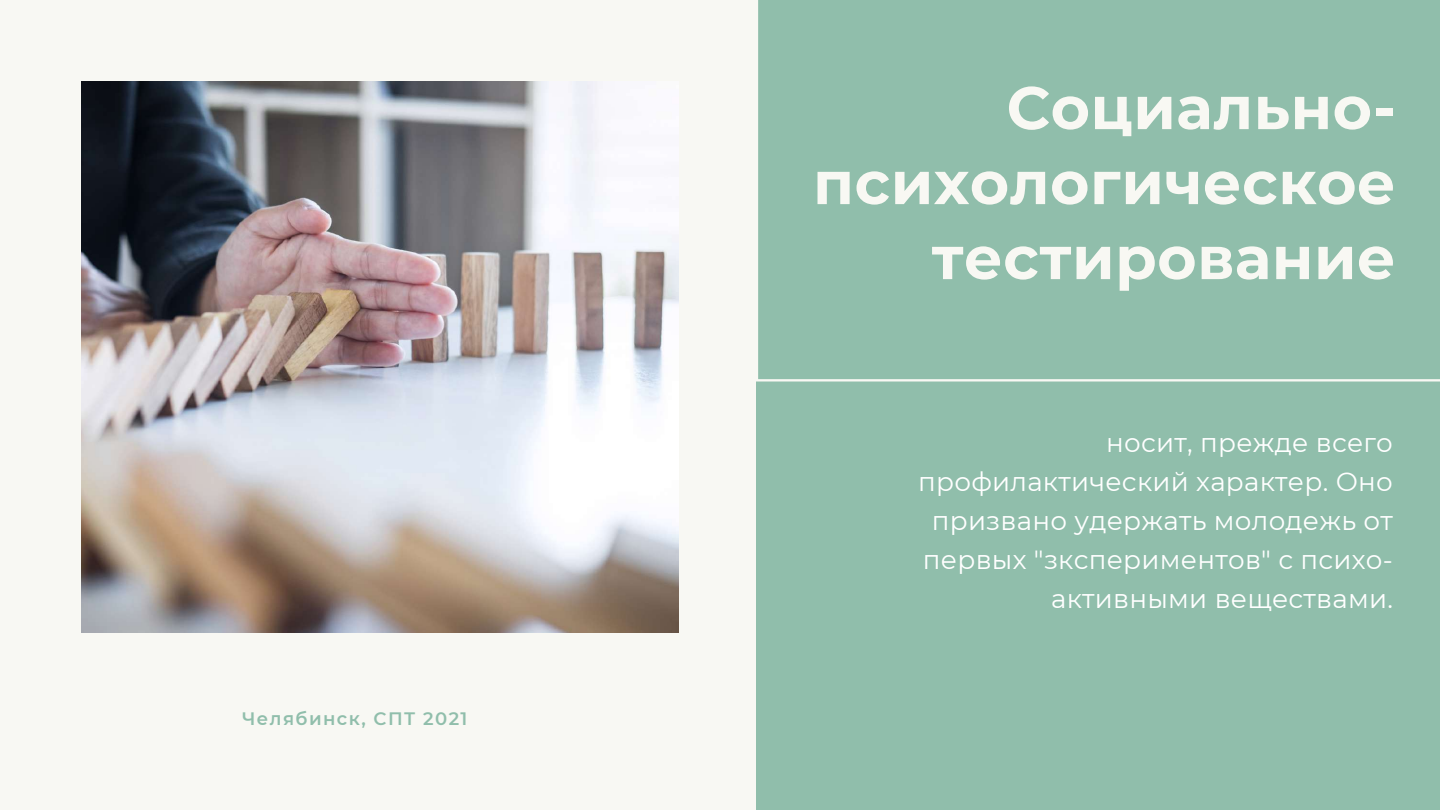
<style>
.page{position:relative;width:1440px;height:810px;background:#90beab}
.page>*{position:absolute;margin:0;border:0;box-sizing:border-box;transform-origin:0 0}
.t1{font:700 60px/75px "Montserrat";letter-spacing:.01em;color:#f8f8f3;text-align:right}
.t2{font:26.2px/39px "Montserrat";letter-spacing:.01em;color:#fff;text-align:right}
.t3{font:600 18px "Montserrat";letter-spacing:.08em;color:#90beab}
</style>
<div class="page">
<div style="left:0;top:0;width:756px;height:810px;background:#f8f8f3"></div>
<img style="left:81px;top:81px;width:598px;height:552px">
<svg style="left:756px;top:0;width:684px;height:382px"></svg>
<p class="t3" style="left:242px;top:708px;width:227px">Челябинск, СПТ 2021</p>
<h1 class="t1" style="left:813px;top:70px;width:584px">Социально&shy;психологическое тестирование</h1>
<p class="t2" style="left:918px;top:423px;width:476px">носит, прежде всего профилактический характер. Оно призвано удержать молодежь от первых "зкспериментов" с психо&shy;активными веществами.</p>
</div>
